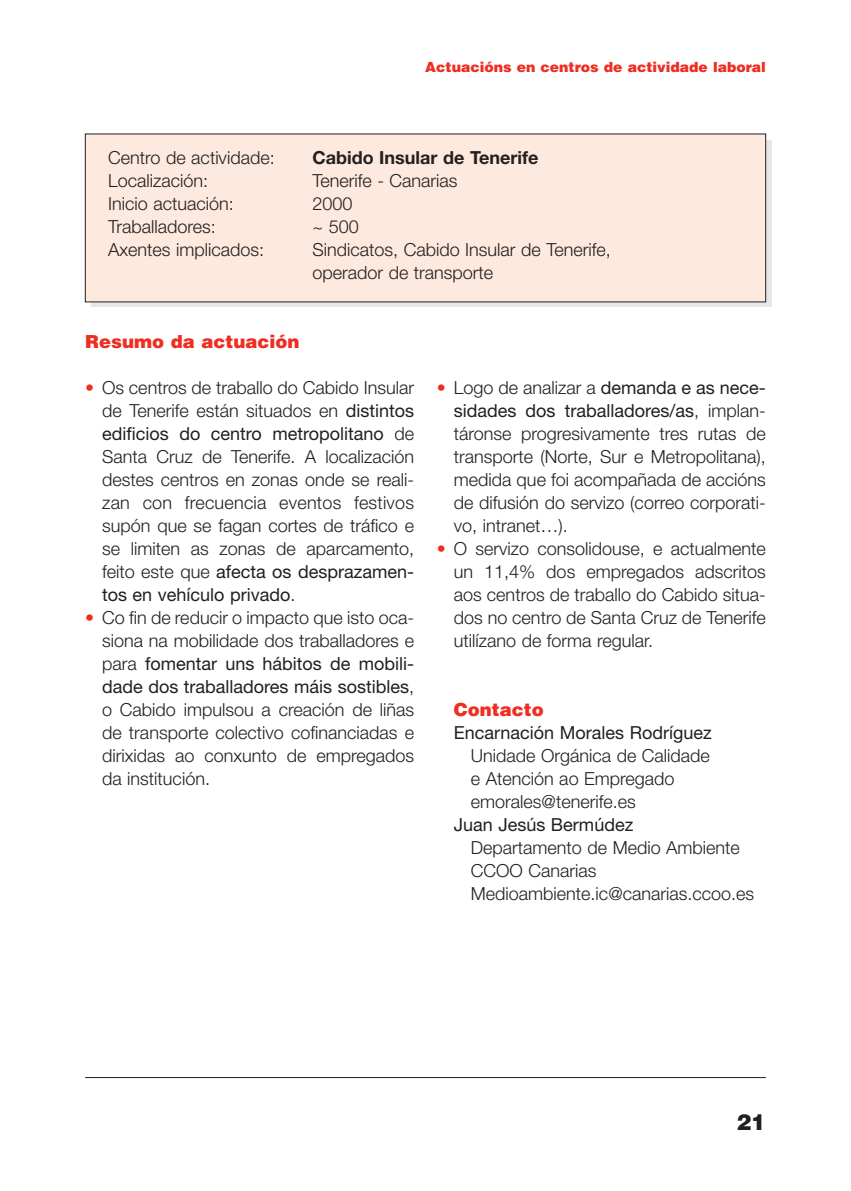
<style>
.page{position:relative;width:851px;height:1191px;background:#fff}
.page>*{position:absolute;margin:0;border:0;box-sizing:border-box;transform-origin:0 0}
.t1{font:900 22px "Helvetica";color:#231f20}
.t2{font:300 18px/23px "Helvetica Neue";color:#231f20;text-align:justify}
.t3{font:18px "Helvetica Neue";color:#231f20}
.t4{font:900 18px "Helvetica";color:#ee2e22}
.t5{font:700 18px "Helvetica Neue";color:#231f20}
.t6{font:900 14px "Helvetica";color:#ee2e22}
.s1{color:#ee2e22}
.s2{font-weight:400}
</style>
<div class="page">
<svg style="left:91px;top:140px;width:680px;height:166px;background:#ceced0"></svg>
<div style="left:85px;top:134px;width:680px;height:168px;background:#fde9dd"></div>
<hr style="left:85px;top:1077px;width:680px;height:1px;background:#231f20">
<p class="t6" style="left:425px;top:59px;width:342px">Actuacións en centros de actividade laboral</p>
<p class="t2" style="left:108px;top:146px;width:168px">Centro de actividade:</p>
<p class="t5" style="left:312px;top:146px;width:227px">Cabido Insular de Tenerife</p>
<p class="t2" style="left:108px;top:169px;width:102px">Localización:</p>
<p class="t2" style="left:312px;top:169px;width:147px">Tenerife - Canarias</p>
<p class="t2" style="left:108px;top:192px;width:127px">Inicio actuación:</p>
<p class="t2" style="left:312px;top:192px;width:42px">2000</p>
<p class="t2" style="left:108px;top:215px;width:109px">Traballadores:</p>
<p class="t2" style="left:312px;top:215px;width:48px">~ 500</p>
<p class="t2" style="left:108px;top:238px;width:157px">Axentes implicados:</p>
<p class="t2" style="left:312px;top:238px;width:300px">Sindicatos, Cabido Insular de Tenerife, operador de transporte</p>
<p class="t4" style="left:85px;top:331px;width:216px">Resumo da actuación</p>
<p class="t2" style="left:102px;top:376px;width:313px;text-indent:-17px"><span class="s1">•</span> Os centros de traballo do Cabido Insular de Tenerife están situados en <span class="s2">distintos edificios do centro metropolitano</span> de Santa Cruz de Tenerife. A localización destes centros en zonas onde se reali&shy;zan con frecuencia eventos festivos supón que se fagan cortes de tráfico e se limiten as zonas de aparcamento, feito este que <span class="s2">afecta os desprazamen&shy;tos en vehículo privado</span>.</p>
<p class="t2" style="left:102px;top:606px;width:313px;text-indent:-17px"><span class="s1">•</span> Co fin de reducir o impacto que isto oca&shy;siona na mobilidade dos traballadores e para <span class="s2">fomentar uns hábitos de mobili&shy;dade dos traballadores máis sostibles</span>, o Cabido impulsou a creación de liñas de transporte colectivo cofinanciadas e dirixidas ao conxunto de empregados da institución.</p>
<p class="t2" style="left:454px;top:376px;width:313px;text-indent:-17px"><span class="s1">•</span> Logo de analizar a <span class="s2">demanda e as nece&shy;sidades dos traballadores/as</span>, implan&shy;táronse progresivamente tres rutas de transporte (Norte, Sur e Metropolitana), medida que foi acompañada de accións de difusión do servizo (correo corporati&shy;vo, intranet…).</p>
<p class="t2" style="left:454px;top:537px;width:313px;text-indent:-17px"><span class="s1">•</span> O servizo consolidouse, e actualmente un 11,4% dos empregados adscritos aos centros de traballo do Cabido situa&shy;dos no centro de Santa Cruz de Tenerife utilízano de forma regular.</p>
<p class="t4" style="left:454px;top:699px;width:92px">Contacto</p>
<p class="t3" style="left:454px;top:722px;width:259px">Encarnación Morales Rodríguez</p>
<p class="t2" style="left:471px;top:744px;width:240px;text-align:left">Unidade Orgánica de Calidade e Atención ao Empregado emorales@tenerife.es</p>
<p class="t3" style="left:454px;top:814px;width:181px">Juan Jesús Bermúdez</p>
<p class="t2" style="left:471px;top:836px;width:285px;text-align:left">Departamento de Medio Ambiente<br>CCOO Canarias<br>Medioambiente.ic@canarias.ccoo.es</p>
<p class="t1" style="left:736px;top:1110px;width:31px">21</p>
</div>
